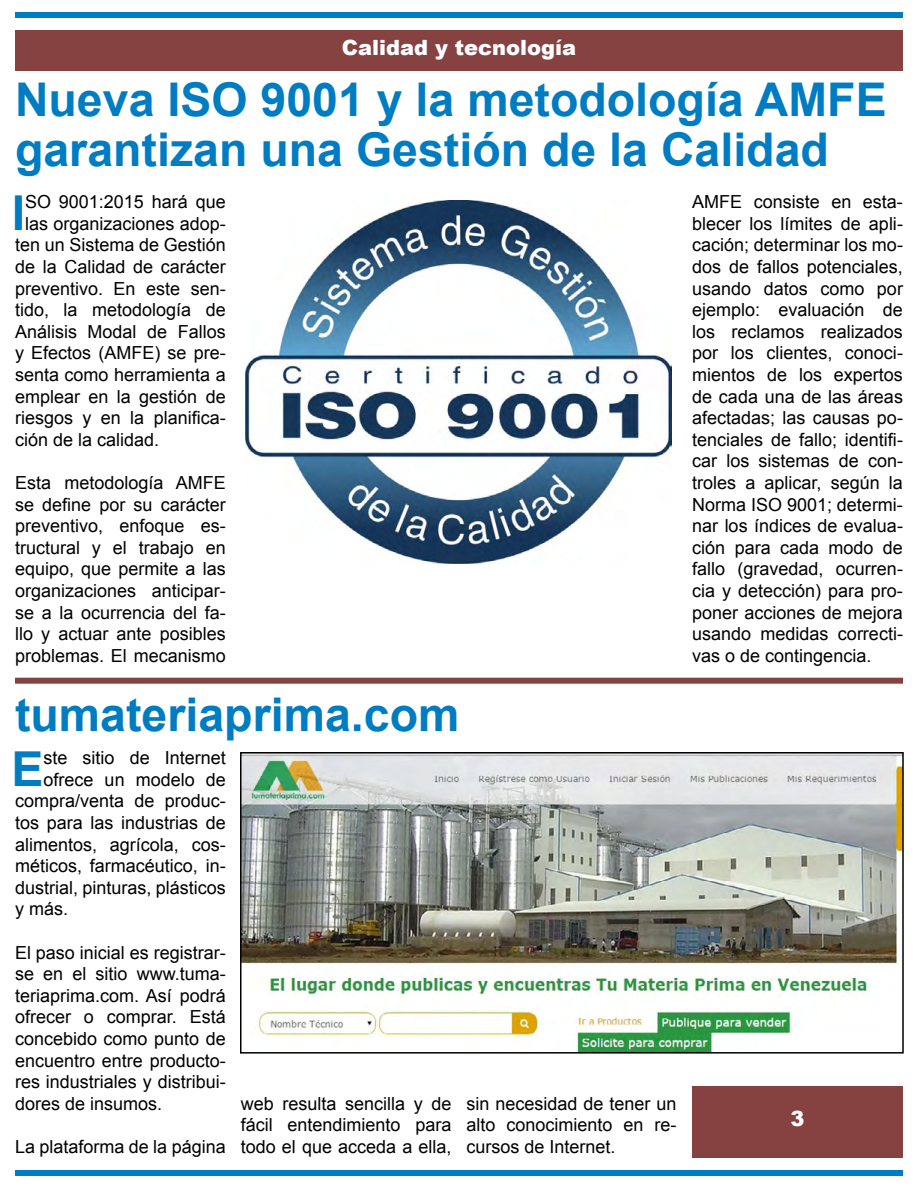
<style>
.page{position:relative;width:918px;height:1188px;background:#fff}
.page>*{position:absolute;margin:0;border:0;box-sizing:border-box;transform-origin:0 0}
.t1{font:700 48.15px "Arial";color:#007cc2}
.t2{font:700 46.5px/49.5px "Arial";color:#007cc2}
.t3{font:900 21px "Arial";color:#fff}
.t4{font:18px/21.6px "Arial";color:#000;text-align:justify}
</style>
<div class="page">
<div style="left:15px;top:12px;width:888px;height:6px;background:#007cc2"></div>
<div style="left:15px;top:1170px;width:888px;height:6px;background:#007cc2"></div>
<div style="left:15px;top:30px;width:888px;height:40px;background:#864141"></div>
<div style="left:692px;top:1086px;width:211px;height:72px;background:#864141"></div>
<div style="left:15px;top:678px;width:888px;height:6px;background:#864141"></div>
<img style="left:245px;top:200px;width:427px;height:363px">
<img style="left:243px;top:755px;width:658px;height:296px">
<div style="left:240px;top:752px;width:664px;height:302px;border:2px solid #000"></div>
<p class="t3" style="left:342px;top:32px;width:236px">Calidad y tecnología</p>
<h2 class="t2" style="left:15px;top:77px;width:873px">Nueva ISO 9001 y la metodología AMFE garantizan una Gestión de la Calidad</h2>
<h1 class="t1" style="left:12px;top:181px;width:15px">I</h1>
<p class="t4" style="left:25px;top:191px;width:202px">SO 9001:2015 hará que</p>
<p class="t4" style="left:692px;top:191px;width:212px">AMFE consiste en esta&shy;blecer los límites de apli&shy;cación; determinar los mo&shy;dos de fallos potenciales, usando datos como por ejemplo: evaluación de los reclamos realizados por los clientes, conoci&shy;mientos de los expertos de cada una de las áreas afectadas; las causas po&shy;tenciales de fallo; identifi&shy;car los sistemas de con&shy;troles a aplicar, según la Norma ISO 9001; determi&shy;nar los índices de evalua&shy;ción para cada modo de fallo (gravedad, ocurren&shy;cia y detección) para pro&shy;poner acciones de mejora usando medidas correcti&shy;vas o de contingencia.</p>
<p class="t4" style="left:25px;top:213px;width:202px">las organizaciones adop-</p>
<p class="t4" style="left:15px;top:234px;width:212px">ten un Sistema de Gestión</p>
<p class="t4" style="left:15px;top:256px;width:212px">de la Calidad de carácter</p>
<p class="t4" style="left:15px;top:278px;width:212px">preventivo. En este sen-</p>
<p class="t4" style="left:15px;top:299px;width:212px">tido, la metodología de</p>
<p class="t4" style="left:15px;top:321px;width:212px">Análisis Modal de Fallos</p>
<p class="t4" style="left:15px;top:342px;width:212px">y Efectos (AMFE) se pre-</p>
<p class="t4" style="left:15px;top:364px;width:212px">senta como herramienta a</p>
<p class="t4" style="left:15px;top:386px;width:212px">emplear en la gestión de</p>
<p class="t4" style="left:15px;top:407px;width:212px">riesgos y en la planifica-</p>
<p class="t4" style="left:15px;top:429px;width:146px">ción de la calidad.</p>
<p class="t4" style="left:15px;top:472px;width:212px">Esta metodología AMFE se define por su carácter preventivo, enfoque es&shy;tructural y el trabajo en equipo, que permite a las organizaciones anticipar&shy;se a la ocurrencia del fa&shy;llo y actuar ante posibles problemas. El mecanismo</p>
<h2 class="t2" style="left:15px;top:691px;width:446px">tumateriaprima.com</h2>
<h1 class="t1" style="left:11px;top:737px;width:34px">E</h1>
<p class="t4" style="left:44px;top:747px;width:184px">ste sitio de Internet</p>
<p class="t4" style="left:44px;top:769px;width:184px">ofrece un modelo de</p>
<p class="t4" style="left:15px;top:790px;width:212px">compra/venta de produc-</p>
<p class="t4" style="left:15px;top:812px;width:212px">tos para las industrias de</p>
<p class="t4" style="left:15px;top:834px;width:212px">alimentos, agrícola, cos-</p>
<p class="t4" style="left:15px;top:855px;width:212px">méticos, farmacéutico, in-</p>
<p class="t4" style="left:15px;top:877px;width:212px">dustrial, pinturas, plásticos</p>
<p class="t4" style="left:15px;top:898px;width:55px">y más.</p>
<p class="t4" style="left:15px;top:942px;width:212px">El paso inicial es registrar&shy;se en el sitio www.tuma&shy;teriaprima.com. Así podrá ofrecer o comprar. Está concebido como punto de encuentro entre producto&shy;res industriales y distribui&shy;dores de insumos.</p>
<p class="t4" style="left:15px;top:1136px;width:212px">La plataforma de la página</p>
<p class="t4" style="left:241px;top:1093px;width:212px">web resulta sencilla y de fácil entendimiento para todo el que acceda a ella,</p>
<p class="t4" style="left:466px;top:1093px;width:211px">sin necesidad de tener un alto conocimiento en re&shy;cursos de Internet.</p>
<p class="t3" style="left:791px;top:1103px;width:16px">3</p>
</div>
